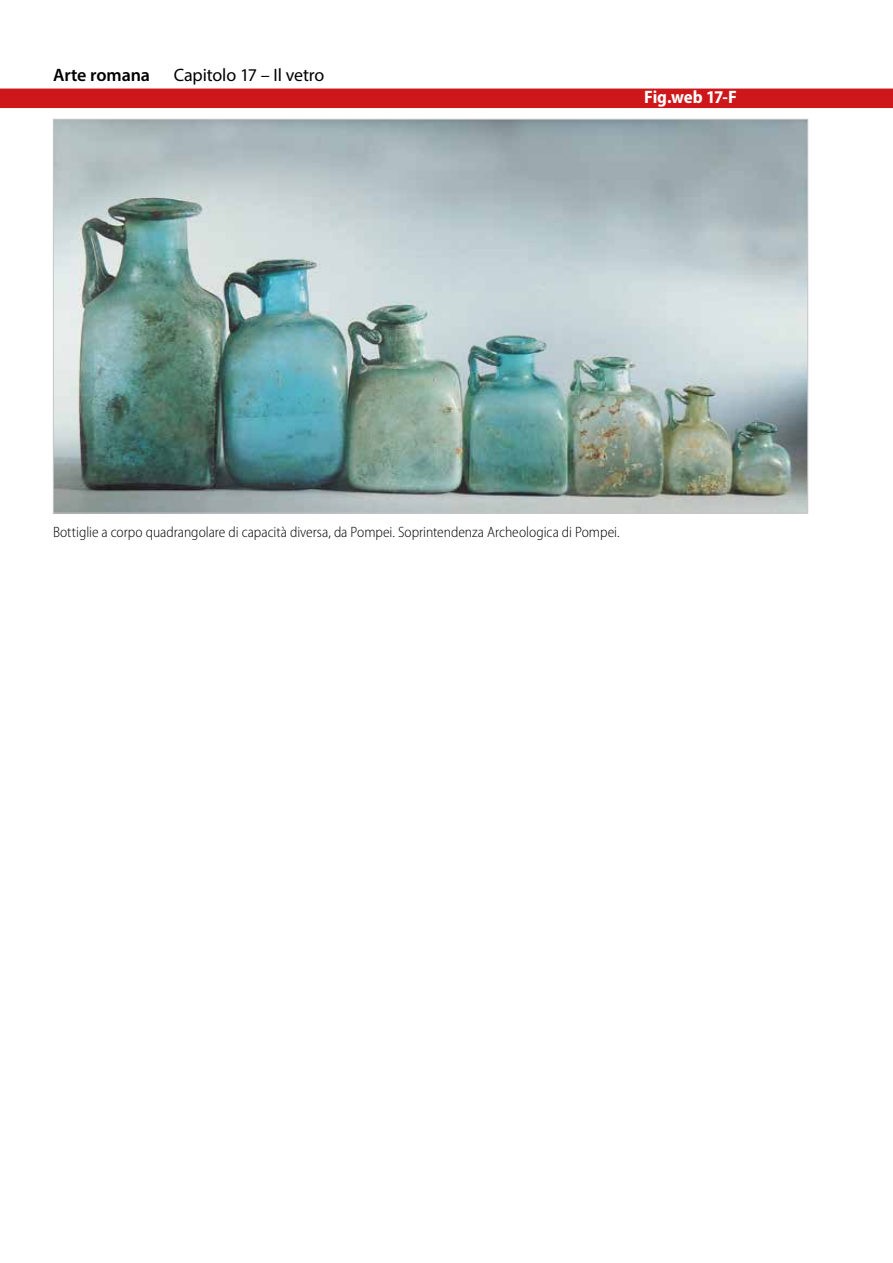
<style>
.page{position:relative;width:893px;height:1263px;background:#fff}
.page>*{position:absolute;margin:0;border:0;box-sizing:border-box;transform-origin:0 0}
.t1{font:18px "Myriad Pro";letter-spacing:-.01em;color:#000}
.t2{font:700 semi-condensed 18px "Myriad Pro";letter-spacing:-.015em;color:#fff}
.t3{font:600 18px "Myriad Pro";letter-spacing:-.005em;color:#000}
.t4{font:300 semi-condensed 15px "Myriad Pro";color:#000}
</style>
<div class="page">
<div style="left:0;top:89px;width:893px;height:19px;background:#cd171a"></div>
<img style="left:55px;top:121px;width:751px;height:390px">
<p class="t3" style="left:53px;top:63px;width:98px">Arte romana</p>
<p class="t1" style="left:174px;top:64px;width:152px">Capitolo 17 – Il vetro</p>
<p class="t2" style="left:644px;top:87px;width:94px">Fig.web 17-F</p>
<p class="t4" style="left:53px;top:524px;width:568px">Bottiglie a corpo quadrangolare di capacità diversa, da Pompei. Soprintendenza Archeologica di Pompei.</p>
</div>
